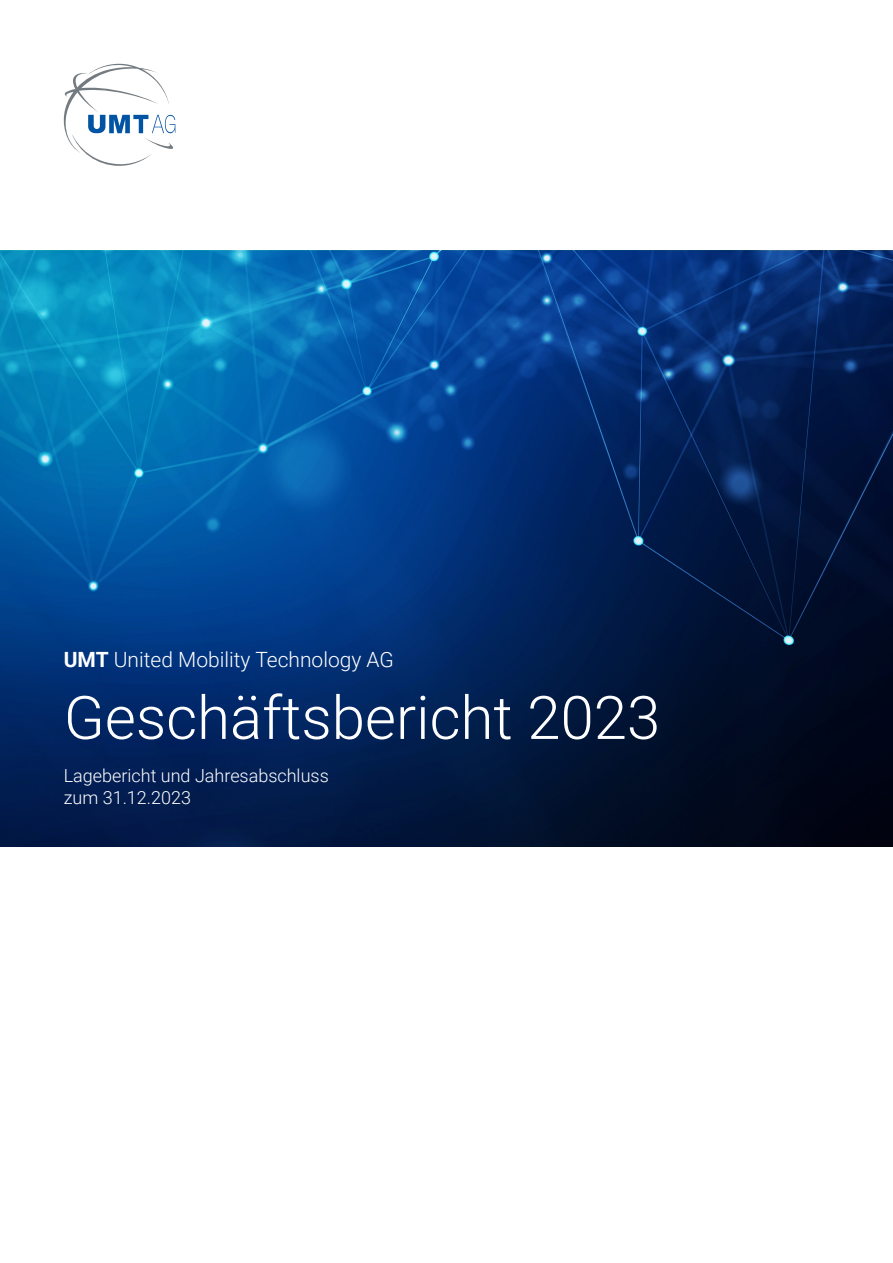
<style>
.page{position:relative;width:893px;height:1263px;background:#fff}
.page>*{position:absolute;margin:0;border:0;box-sizing:border-box;transform-origin:0 0}
.t1{font:300 60px "Roboto";color:#fff}
.t2{font:300 21px "Roboto";color:#fff}
.t3{font:300 18px/21.6px "Roboto";color:#fff}
.s1{font-weight:700}
</style>
<div class="page">
<svg style="left:0;top:251px;width:893px;height:595px;background:#03356e"></svg>
<svg style="left:63px;top:63px;width:113px;height:103px"></svg>
<p class="t2" style="left:64px;top:645px;width:332px"><span class="s1">UMT</span> United Mobility Technology AG</p>
<h1 class="t1" style="left:64px;top:675px;width:598px">Geschäftsbericht 2023</h1>
<p class="t3" style="left:64px;top:764px;width:266px">Lagebericht und Jahresabschluss zum 31.12.2023</p>
</div>
